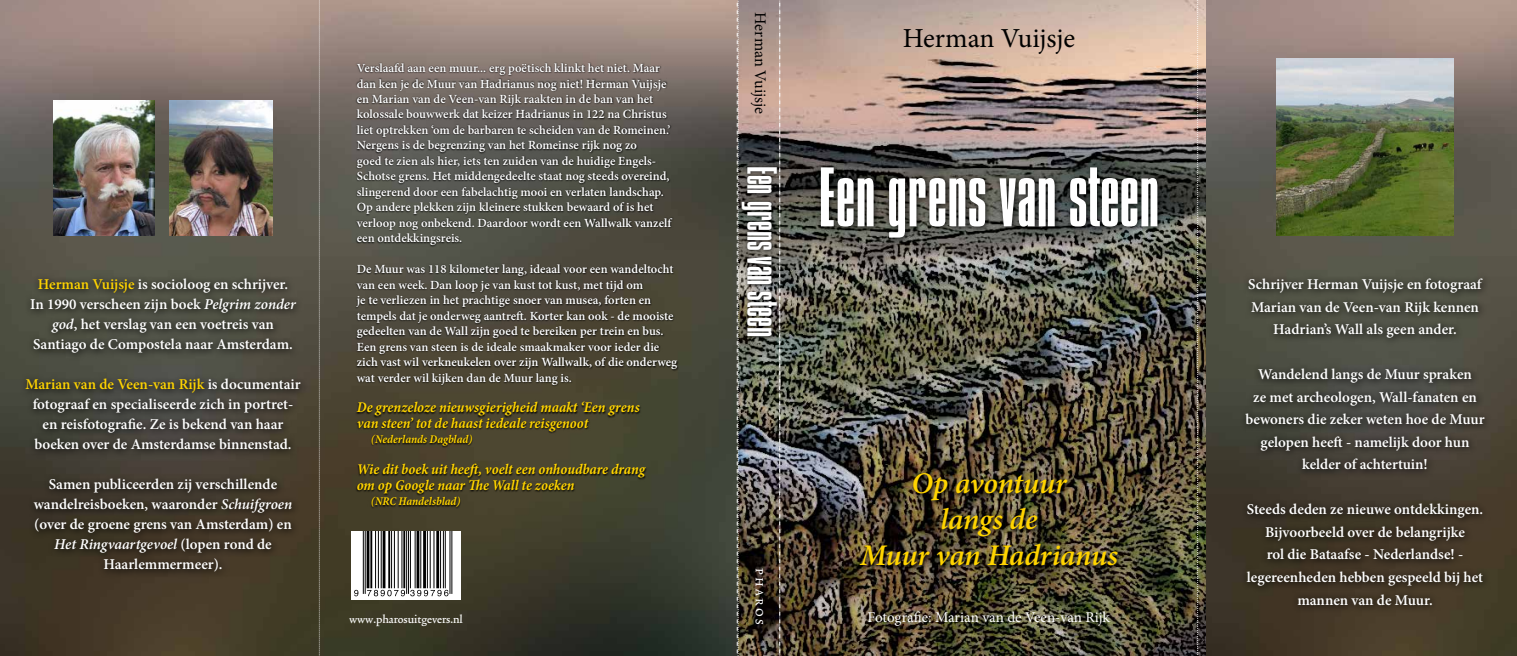
<style>
.page{position:relative;width:1517px;height:656px;background:#fff}
.page>*{position:absolute;margin:0;border:0;box-sizing:border-box;transform-origin:0 0}
.t1{font:300 72.5px "Compacta BT";color:#fff}
.t2{font:300 36.38px "Compacta BT";color:#fff}
.t3{font:italic 600 30px/36px "Minion Pro";letter-spacing:-.01em;color:#ffd400;text-align:center}
.t4{font:27.5px "Minion Pro";letter-spacing:-.005em;color:#000}
.t5{font:16.25px "Minion Pro";letter-spacing:-.005em;color:#000}
.t6{font:16.25px "Trinite No 2 Rom Wid Exp";letter-spacing:.14em;color:#fff}
.t7{font:600 15px/20px "Minion Pro";color:#fff;text-align:center}
.t8{font:italic 700 condensed 15px/15.5px "Minion Pro";color:#ffd400}
.t9{font:15px "Minion Pro";color:#fff}
.t10{font:600 12.5px/15.5px "Minion Pro";color:#fff}
.t11{font:12.5px "Trinite No 2 Med Wid";color:#fff}
.t12{font:italic 700 condensed 11.88px "Minion Pro";color:#ffd400}
.s1{color:#ffd400}
.s2{font-style:italic}
</style>
<div class="page">
<img style="left:0;top:0;width:1517px;height:656px">
<div style="left:816px;top:163px;width:348px;height:82px;background:#000;opacity:.8"></div>
<img style="left:857px;top:471px;width:265px;height:99px">
<svg style="left:20px;top:273px;width:288px;height:307px"></svg>
<svg style="left:1240px;top:272px;width:252px;height:341px"></svg>
<svg style="left:355px;top:62px;width:324px;height:447px"></svg>
<img style="left:54px;top:101px;width:101px;height:134px">
<img style="left:169px;top:101px;width:103px;height:134px">
<svg style="left:351px;top:531px;width:110px;height:69px"></svg>
<hr style="left:365px;top:531px;width:1px;height:62px;background:#000">
<hr style="left:363px;top:531px;width:1px;height:62px;background:#000">
<hr style="left:367px;top:531px;width:2px;height:57px;background:#000">
<hr style="left:370px;top:531px;width:2px;height:57px;background:#000">
<hr style="left:381px;top:531px;width:1px;height:57px;background:#000">
<hr style="left:378px;top:531px;width:1px;height:57px;background:#000">
<hr style="left:375px;top:531px;width:1px;height:57px;background:#000">
<hr style="left:383px;top:531px;width:2px;height:57px;background:#000">
<hr style="left:388px;top:531px;width:2px;height:57px;background:#000">
<hr style="left:401px;top:531px;width:1px;height:57px;background:#000">
<hr style="left:398px;top:531px;width:1px;height:57px;background:#000">
<hr style="left:394px;top:531px;width:1px;height:57px;background:#000">
<hr style="left:391px;top:531px;width:1px;height:57px;background:#000">
<hr style="left:403px;top:531px;width:2px;height:57px;background:#000">
<hr style="left:415px;top:531px;width:1px;height:57px;background:#000">
<hr style="left:410px;top:531px;width:1px;height:57px;background:#000">
<hr style="left:408px;top:531px;width:1px;height:62px;background:#000">
<hr style="left:406px;top:531px;width:1px;height:62px;background:#000">
<hr style="left:416px;top:531px;width:3px;height:57px;background:#000">
<hr style="left:420px;top:531px;width:1px;height:57px;background:#000">
<hr style="left:423px;top:531px;width:3px;height:57px;background:#000">
<hr style="left:433px;top:531px;width:1px;height:57px;background:#000">
<hr style="left:430px;top:531px;width:1px;height:57px;background:#000">
<hr style="left:427px;top:531px;width:1px;height:57px;background:#000">
<hr style="left:436px;top:531px;width:3px;height:57px;background:#000">
<hr style="left:451px;top:531px;width:1px;height:62px;background:#000">
<hr style="left:449px;top:531px;width:1px;height:62px;background:#000">
<hr style="left:445px;top:531px;width:1px;height:57px;background:#000">
<hr style="left:443px;top:531px;width:1px;height:57px;background:#000">
<hr style="left:440px;top:531px;width:1px;height:57px;background:#000">
<svg style="left:354px;top:589px;width:4px;height:7px"></svg>
<svg style="left:367px;top:589px;width:81px;height:7px"></svg>
<img style="left:1276px;top:58px;width:177px;height:177px">
<img style="left:737px;top:0;width:44px;height:656px">
<svg style="left:1197px;top:0;width:1px;height:656px"></svg>
<svg style="left:319px;top:0;width:1px;height:656px"></svg>
<p class="t7" style="left:30px;top:274px;width:267px"><span class="s1">Herman Vuijsje</span> is socioloog en schrijver.<br>In 1990 verscheen zijn boek <span class="s2">Pelgrim zonder god</span>, het verslag van een voetreis van Santiago de Compostela naar Amsterdam.</p>
<p class="t7" style="left:25px;top:374px;width:277px"><span class="s1">Marian van de Veen-van Rijk</span> is documentair fotograaf en specialiseerde zich in portret&shy;en reisfotografie. Ze is bekend van haar boeken over de Amsterdamse binnenstad.</p>
<p class="t7" style="left:34px;top:474px;width:260px">Samen publiceerden zij verschillende wandelreisboeken, waaronder <span class="s2">Schuifgroen </span>(over de groene grens van Amsterdam) en <span class="s2">Het Ringvaartgevoel</span> (lopen rond de Haarlemmermeer).</p>
<p class="t10" style="left:357px;top:60px;width:316px">Verslaafd aan een muur... erg poëtisch klinkt het niet. Maar dan ken je de Muur van Hadrianus nog niet! Herman Vuijsje en Marian van de Veen-van Rijk raakten in de ban van het kolossale bouwwerk dat keizer Hadrianus in 122 na Christus liet optrekken ‘om de barbaren te scheiden van de Romeinen.’ Nergens is de begrenzing van het Romeinse rijk nog zo<br>goed te zien als hier, iets ten zuiden van de huidige Engels-Schotse grens. Het middengedeelte staat nog steeds overeind, slingerend door een fabelachtig mooi en verlaten landschap.<br>Op andere plekken zijn kleinere stukken bewaard of is het verloop nog onbekend. Daardoor wordt een Wallwalk vanzelf een ontdekkingsreis.</p>
<p class="t10" style="left:357px;top:261px;width:322px">De Muur was 118 kilometer lang, ideaal voor een wandeltocht van een week. Dan loop je van kust tot kust, met tijd om<br>je te verliezen in het prachtige snoer van musea, forten en tempels dat je onderweg aantreft. Korter kan ook - de mooiste gedeelten van de Wall zijn goed te bereiken per trein en bus.<br>Een grens van steen is de ideale smaakmaker voor ieder die zich vast wil verkneukelen over zijn Wallwalk, of die onderweg wat verder wil kijken dan de Muur lang is.</p>
<p class="t8" style="left:357px;top:399px;width:284px">De grenzeloze nieuwsgierigheid maakt ‘Een grens van steen’ tot de haast iedeale reisgenoot</p>
<p class="t12" style="left:371px;top:431px;width:103px">(Nederlands Dagblad)</p>
<p class="t8" style="left:357px;top:461px;width:290px">Wie dit boek uit heeft, voelt een onhoudbare drang om op Google naar The Wall te zoeken</p>
<p class="t12" style="left:371px;top:493px;width:91px">(NRC Handelsblad)</p>
<p class="t11" style="left:349px;top:613px;width:115px">www.pharosuitgevers.nl</p>
<h3 class="t5" style="left:771px;top:12px;width:103px;rotate:90deg">Herman Vuijsje</h3>
<h2 class="t2" style="left:782px;top:166px;width:173px;rotate:90deg">Een grens van steen</h2>
<h3 class="t4" style="left:903px;top:19px;width:174px">Herman Vuijsje</h3>
<h1 class="t1" style="left:818px;top:156px;width:343px">Een grens van steen</h1>
<h3 class="t6" style="left:767px;top:567px;width:59px;rotate:90deg">pharos</h3>
<h3 class="t3" style="left:860px;top:465px;width:259px">Op avontuur<br>langs de<br>Muur van Hadrianus</h3>
<p class="t9" style="left:867px;top:606px;width:244px">Fotografie: Marian van de Veen-van Rijk</p>
<p class="t7" style="left:1248px;top:273px;width:235px;line-height:22.5px">Schrijver Herman Vuijsje en fotograaf<br>Marian van de Veen-van Rijk kennen<br>Hadrian’s Wall als geen ander.</p>
<p class="t7" style="left:1245px;top:363px;width:241px;line-height:22.5px">Wandelend langs de Muur spraken<br>ze met archeologen, Wall-fanaten en bewoners die zeker weten hoe de Muur gelopen heeft - namelijk door hun kelder of achtertuin!</p>
<p class="t7" style="left:1246px;top:498px;width:238px;line-height:22.5px">Steeds deden ze nieuwe ontdekkingen.<br>Bijvoorbeeld over de belangrijke<br>rol die Bataafse - Nederlandse! - legereenheden hebben gespeeld bij het mannen van de Muur.</p>
</div>
